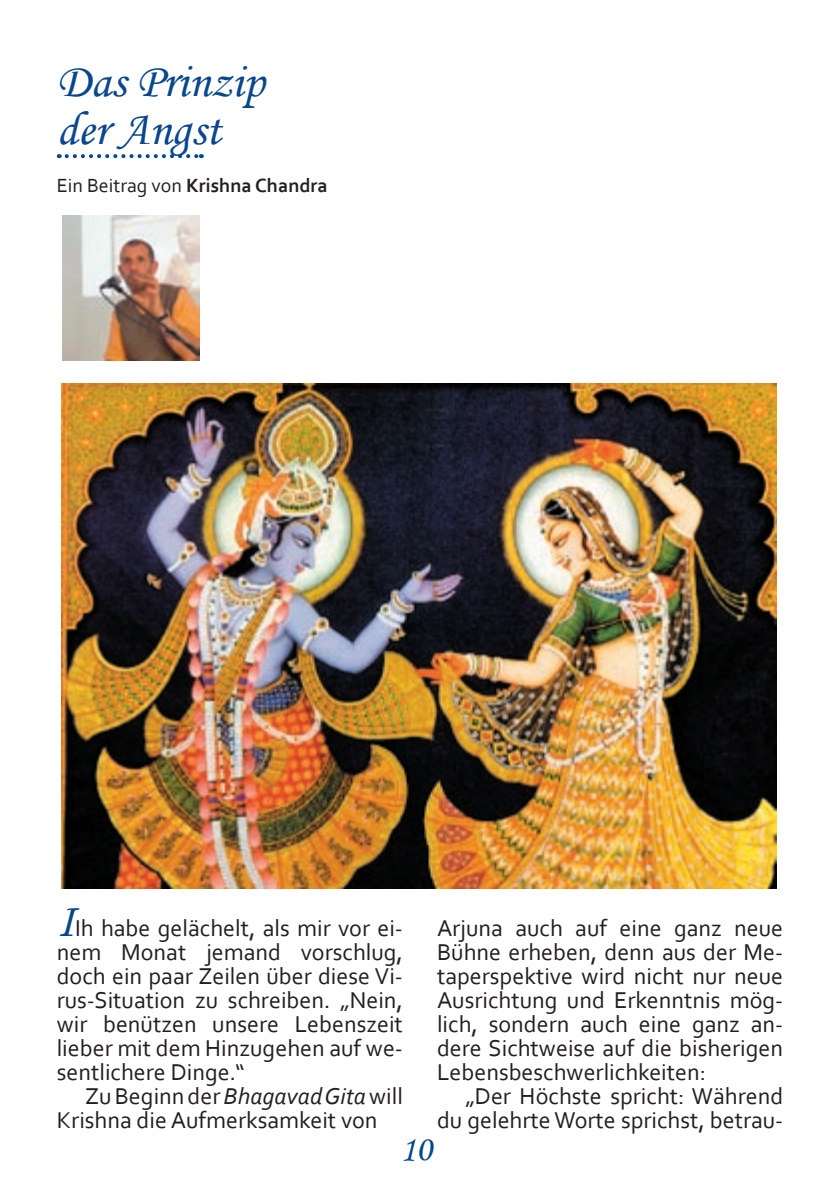
<style>
.page{position:relative;width:840px;height:1191px;background:#fff}
.page>*{position:absolute;margin:0;border:0;box-sizing:border-box;transform-origin:0 0}
.t1{font:48px/48px "Monotype Corsiva";color:#08468d}
.t2{font:36px "Monotype Corsiva";color:#08468d}
.t3{font:24px/24px "Corbel";color:#231f20;text-align:justify}
.t4{font:700 20px "Corbel";color:#231f20}
.s1{font-weight:400}
.s2{font-family:"Monotype Corsiva";font-size:48px;color:#08468d}
.s3{font-style:italic}
</style>
<div class="page">
<svg style="left:67px;top:154px;width:135px;height:4px"></svg>
<img style="left:63px;top:216px;width:136px;height:144px">
<img style="left:61px;top:383px;width:714px;height:505px">
<h1 class="t1" style="left:57px;top:57px;width:209px">Das Prinzip der Angst</h1>
<p class="t4" style="left:57px;top:173px;width:272px"><span class="s1">Ein Beitrag von</span> Krishna Chandra</p>
<p class="t3" style="left:57px;top:915px;width:347px"><span class="s2">I</span>Ih habe gelächelt, als mir vor ei&shy;nem Monat jemand vorschlug, doch ein paar Zeilen über diese Vi&shy;rus-Situation zu schreiben. „Nein, wir benützen unsere Lebenszeit lieber mit dem Hinzugehen auf we&shy;sentlichere Dinge.“</p>
<p class="t3" style="left:57px;top:1083px;width:347px;text-indent:28px">Zu Beginn der <span class="s3">Bhagavad Gita</span> will<br>Krishna die Aufmerksamkeit von</p>
<p class="t3" style="left:437px;top:915px;width:347px">Arjuna auch auf eine ganz neue Bühne erheben, denn aus der Me&shy;taperspektive wird nicht nur neue Ausrichtung und Erkenntnis mög&shy;lich, sondern auch eine ganz an&shy;dere Sichtweise auf die bisherigen Lebensbeschwerlichkeiten:</p>
<p class="t3" style="left:437px;top:1083px;width:347px;text-align:right">„Der Höchste spricht: Während du gelehrte Worte sprichst, betrau-</p>
<h2 class="t2" style="left:400px;top:1127px;width:33px">10</h2>
</div>
